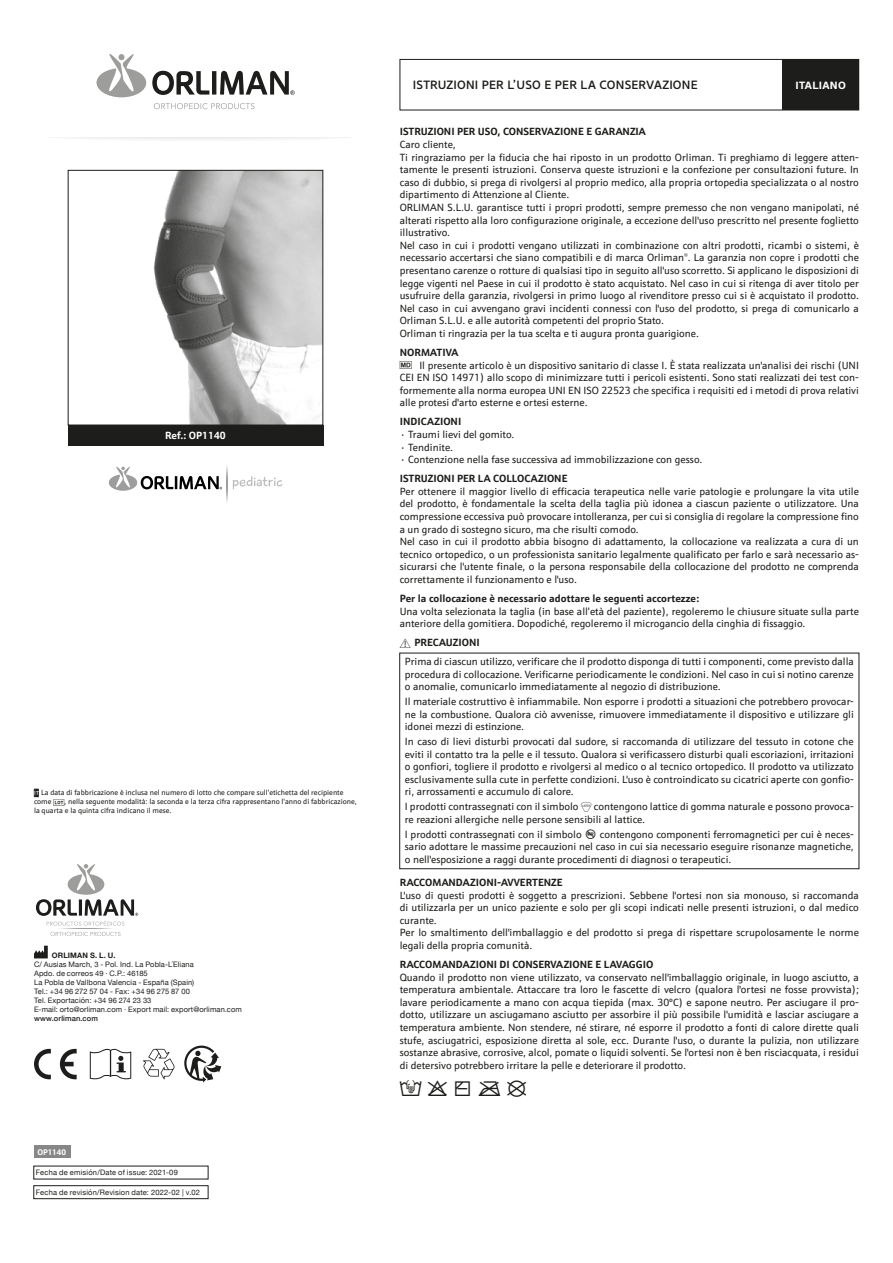
<style>
.page{position:relative;width:893px;height:1263px;background:#fff}
.page>*{position:absolute;margin:0;border:0;box-sizing:border-box;transform-origin:0 0}
.t1{font:500 12px "Core Sans NR";letter-spacing:.015em;color:#1d1d1b}
.t2{font:10.5px/12.6px "Schnebel Sans ME";color:#1d1d1b}
.t3{font:700 10.5px "Schnebel Sans ME";color:#1d1d1b}
.t4{font:700 10.5px "Schnebel Sans ME";color:#fff}
.t5{font:700 10.5px "Core Sans NR";letter-spacing:.025em;color:#fff}
.t6{font:700 8.25px "Schnebel Sans ME";letter-spacing:-.01em;color:#fff}
.t7{font:7.5px/9px "Helvetica Neue";letter-spacing:.015em;color:#1d1d1b}
.t8{font:7.5px/9px "Schnebel Sans ME";color:#1d1d1b}
.t9{font:500 7.5px "Helvetica Neue";letter-spacing:.015em;color:#1d1d1b}
.t10{font:700 7.5px "Helvetica Neue";letter-spacing:.015em;color:#1d1d1b}
.s1{font-weight:700}
.s2{font-family:"Meta Pro"}
</style>
<div class="page">
<svg style="left:60px;top:137px;width:291px;height:3px"></svg>
<svg style="left:154px;top:103px;width:101px;height:6px"></svg>
<svg style="left:96px;top:54px;width:50px;height:43px"></svg>
<svg style="left:152px;top:71px;width:143px;height:24px"></svg>
<svg style="left:34px;top:946px;width:14px;height:12px"></svg>
<svg style="left:36px;top:864px;width:102px;height:62px"></svg>
<svg style="left:51px;top:932px;width:70px;height:4px"></svg>
<svg style="left:61px;top:928px;width:51px;height:1px"></svg>
<div style="left:34px;top:1145px;width:36px;height:13px;background:#878787"></div>
<div style="left:34px;top:1185px;width:174px;height:14px;border:1px solid #1d1d1b"></div>
<img style="left:153px;top:172px;width:168px;height:251px">
<div style="left:68px;top:425px;width:255px;height:20px;background:#1d1d1b"></div>
<svg style="left:227px;top:466px;width:1px;height:36px"></svg>
<svg style="left:109px;top:466px;width:113px;height:25px"></svg>
<svg style="left:233px;top:476px;width:49px;height:13px"></svg>
<div style="left:400px;top:59px;width:459px;height:51px;border:1px solid #1d1d1b"></div>
<div style="left:782px;top:59px;width:77px;height:51px;background:#1d1d1b"></div>
<div style="left:399px;top:653px;width:460px;height:216px;border:1px solid #1d1d1b"></div>
<svg style="left:34px;top:1049px;width:43px;height:30px"></svg>
<svg style="left:143px;top:1049px;width:32px;height:30px"></svg>
<svg style="left:184px;top:1045px;width:37px;height:37px"></svg>
<svg style="left:90px;top:1048px;width:41px;height:31px"></svg>
<p class="t4" style="left:165px;top:427px;width:62px">Ref.: OP1140</p>
<p class="t8" style="left:34px;top:788px;width:311px;text-indent:7px">La data di fabbricazione è inclusa nel numero di lotto che compare sull’etichetta del recipiente come</p>
<p class="t8" style="left:34px;top:797px;width:324px;text-indent:30px">, nella seguente modalità: la seconda e la terza cifra rappresentano l’anno di fabbricazione, la quarta e la quinta cifra indicano il mese.</p>
<p class="t10" style="left:52px;top:950px;width:65px">ORLIMAN S. L. U.</p>
<p class="t7" style="left:34px;top:961px;width:209px">C/ Ausias March, 3 - Pol. Ind. La Pobla-L´Eliana<br>Apdo. de correos 49 · C.P.: 46185<br>La Pobla de Vallbona Valencia - España (Spain)<br>Tel.: +34 96 272 57 04 - Fax: +34 96 275 87 00<br>Tel. Exportación: +34 96 274 23 33<br>E-mail: orto@orliman.com · Export mail: export@orliman.com</p>
<p class="t9" style="left:34px;top:1013px;width:65px">www.orliman.com</p>
<p class="t6" style="left:37px;top:1145px;width:30px">OP1140</p>
<p class="t7" style="left:36px;top:1168px;width:144px">Fecha de emisión/Date of issue: 2021-09</p>
<p class="t7" style="left:36px;top:1188px;width:166px">Fecha de revisión/Revision date: 2022-02 | v.02</p>
<p class="t1" style="left:413px;top:77px;width:286px">ISTRUZIONI PER L’USO E PER LA CONSERVAZIONE</p>
<p class="t5" style="left:795px;top:78px;width:52px">ITALIANO</p>
<p class="t3" style="left:400px;top:123px;width:248px">ISTRUZIONI PER USO, CONSERVAZIONE E GARANZIA</p>
<p class="t2" style="left:400px;top:138px;width:461px">Caro cliente,<br>Ti ringraziamo per la fiducia che hai riposto in un prodotto Orliman. Ti preghiamo di leggere atten&shy;tamente le presenti istruzioni. Conserva queste istruzioni e la confezione per consultazioni future. In caso di dubbio, si prega di rivolgersi al proprio medico, alla propria ortopedia specializzata o al nostro dipartimento di Attenzione al Cliente.<br>ORLIMAN S.L.U. garantisce tutti i propri prodotti, sempre premesso che non vengano manipolati, né alterati rispetto alla loro configurazione originale, a eccezione dell'uso prescritto nel presente foglietto illustrativo.<br>Nel caso in cui i prodotti vengano utilizzati in combinazione con altri prodotti, ricambi o sistemi, è necessario accertarsi che siano compatibili e di marca Orliman<sup>®</sup>. La garanzia non copre i prodotti che presentano carenze o rotture di qualsiasi tipo in seguito all'uso scorretto. Si applicano le disposizioni di legge vigenti nel Paese in cui il prodotto è stato acquistato. Nel caso in cui si ritenga di aver titolo per usufruire della garanzia, rivolgersi in primo luogo al rivenditore presso cui si è acquistato il prodotto.<br>Nel caso in cui avvengano gravi incidenti connessi con l'uso del prodotto, si prega di comunicarlo a Orliman S.L.U. e alle autorità competenti del proprio Stato.<br>Orliman ti ringrazia per la tua scelta e ti augura pronta guarigione.</p>
<p class="t3" style="left:400px;top:344px;width:60px">NORMATIVA</p>
<p class="t2" style="left:400px;top:359px;width:461px;text-align:justify;text-indent:20px">Il presente articolo è un dispositivo sanitario di classe I. È stata realizzata un'analisi dei rischi (UNI CEI EN ISO 14971) allo scopo di minimizzare tutti i pericoli esistenti. Sono stati realizzati dei test con&shy;formemente alla norma europea UNI EN ISO 22523 che specifica i requisiti ed i metodi di prova relativi alle protesi d'arto esterne e ortesi esterne.</p>
<p class="t2" style="left:400px;top:415px;width:304px"><span class="s1">INDICAZIONI<br></span><span class="s2">⋅</span> Traumi lievi del gomito.<br><span class="s2">⋅</span> Tendinite.<br><span class="s2">⋅</span> Contenzione nella fase successiva ad immobilizzazione con gesso.</p>
<p class="t3" style="left:400px;top:470px;width:169px">ISTRUZIONI PER LA COLLOCAZIONE</p>
<p class="t2" style="left:400px;top:485px;width:461px">Per ottenere il maggior livello di efficacia terapeutica nelle varie patologie e prolungare la vita utile del prodotto, è fondamentale la scelta della taglia più idonea a ciascun paziente o utilizzatore. Una compressione eccessiva può provocare intolleranza, per cui si consiglia di regolare la compressione fino a un grado di sostegno sicuro, ma che risulti comodo.<br>Nel caso in cui il prodotto abbia bisogno di adattamento, la collocazione va realizzata a cura di un tecnico ortopedico, o un professionista sanitario legalmente qualificato per farlo e sarà necessario as&shy;sicurarsi che l'utente finale, o la persona responsabile della collocazione del prodotto ne comprenda correttamente il funzionamento e l'uso.</p>
<p class="t3" style="left:400px;top:589px;width:301px">Per la collocazione è necessario adottare le seguenti accortezze:</p>
<p class="t2" style="left:400px;top:604px;width:461px">Una volta selezionata la taglia (in base all’età del paziente), regoleremo le chiusure situate sulla parte anteriore della gomitiera. Dopodiché, regoleremo il microgancio della cinghia di fissaggio.</p>
<p class="t3" style="left:415px;top:634px;width:67px">PRECAUZIONI</p>
<p class="t2" style="left:405px;top:655px;width:451px;text-align:justify">Prima di ciascun utilizzo, verificare che il prodotto disponga di tutti i componenti, come previsto dalla procedura di collocazione. Verificarne periodicamente le condizioni. Nel caso in cui si notino carenze o anomalie, comunicarlo immediatamente al negozio di distribuzione.</p>
<p class="t2" style="left:405px;top:695px;width:451px;text-align:justify">Il materiale costruttivo è infiammabile. Non esporre i prodotti a situazioni che potrebbero provocar&shy;ne la combustione. Qualora ciò avvenisse, rimuovere immediatamente il dispositivo e utilizzare gli idonei mezzi di estinzione.</p>
<p class="t2" style="left:405px;top:735px;width:451px;text-align:justify">In caso di lievi disturbi provocati dal sudore, si raccomanda di utilizzare del tessuto in cotone che eviti il contatto tra la pelle e il tessuto. Qualora si verificassero disturbi quali escoriazioni, irritazioni o gonfiori, togliere il prodotto e rivolgersi al medico o al tecnico ortopedico. Il prodotto va utilizzato esclusivamente sulla cute in perfette condizioni. L'uso è controindicato su cicatrici aperte con gonfio&shy;ri, arrossamenti e accumulo di calore.</p>
<p class="t2" style="left:405px;top:800px;width:451px">I prodotti contrassegnati con il simbolo ● contengono lattice di gomma naturale e possono provoca&shy;re reazioni allergiche nelle persone sensibili al lattice.</p>
<p class="t2" style="left:405px;top:827px;width:451px;text-align:justify">I prodotti contrassegnati con il simbolo □ contengono componenti ferromagnetici per cui è neces&shy;sario adottare le massime precauzioni nel caso in cui sia necessario eseguire risonanze magnetiche, o nell'esposizione a raggi durante procedimenti di diagnosi o terapeutici.</p>
<p class="t3" style="left:400px;top:873px;width:164px">RACCOMANDAZIONI-AVVERTENZE</p>
<p class="t2" style="left:400px;top:888px;width:461px">L'uso di questi prodotti è soggetto a prescrizioni. Sebbene l'ortesi non sia monouso, si raccomanda di utilizzarla per un unico paziente e solo per gli scopi indicati nelle presenti istruzioni, o dal medico curante.<br>Per lo smaltimento dell'imballaggio e del prodotto si prega di rispettare scrupolosamente le norme legali della propria comunità.</p>
<p class="t3" style="left:400px;top:955px;width:255px">RACCOMANDAZIONI DI CONSERVAZIONE E LAVAGGIO</p>
<p class="t2" style="left:400px;top:970px;width:461px;text-align:justify">Quando il prodotto non viene utilizzato, va conservato nell'imballaggio originale, in luogo asciutto, a temperatura ambientale. Attaccare tra loro le fascette di velcro (qualora l'ortesi ne fosse provvista); lavare periodicamente a mano con acqua tiepida (max. 30ºC) e sapone neutro. Per asciugare il pro&shy;dotto, utilizzare un asciugamano asciutto per assorbire il più possibile l'umidità e lasciar asciugare a temperatura ambiente. Non stendere, né stirare, né esporre il prodotto a fonti di calore dirette quali stufe, asciugatrici, esposizione diretta al sole, ecc. Durante l'uso, o durante la pulizia, non utilizzare sostanze abrasive, corrosive, alcol, pomate o liquidi solventi. Se l'ortesi non è ben risciacquata, i residui di detersivo potrebbero irritare la pelle e deteriorare il prodotto.</p>
</div>
